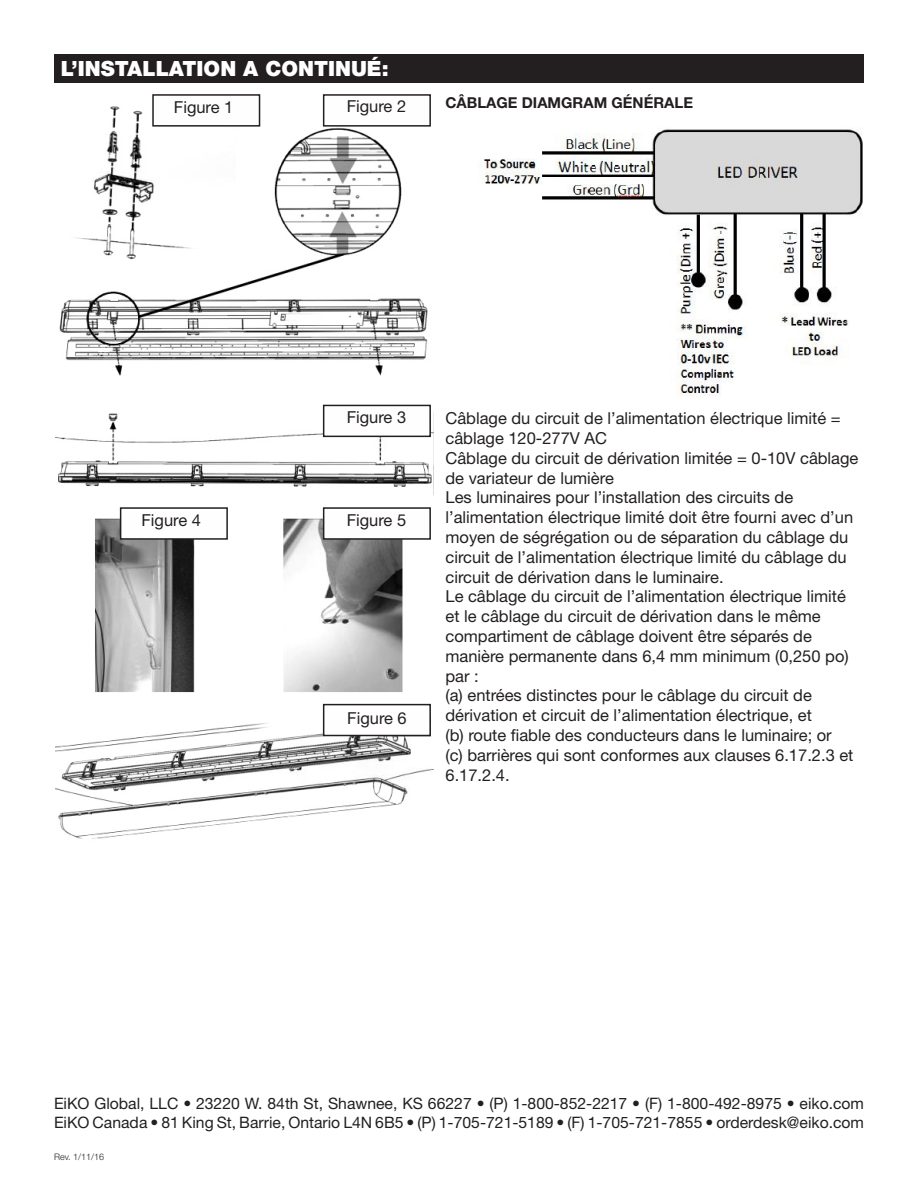
<style>
.page{position:relative;width:918px;height:1188px;background:#fff}
.page>*{position:absolute;margin:0;border:0;box-sizing:border-box;transform-origin:0 0}
.t1{font:900 21px "Helvetica Neue LT Std";color:#fff}
.t2{font:16.5px/19.8px "Helvetica Neue LT Std";color:#231f20}
.t3{font:15.75px/18.9px "Helvetica Neue LT Std";color:#231f20}
.t4{font:700 15px "Helvetica Neue LT Std";color:#231f20}
.t5{font:300 9px "Helvetica Neue LT Std";color:#231f20}
</style>
<div class="page">
<img style="left:480px;top:129px;width:383px;height:267px">
<div style="left:54px;top:54px;width:810px;height:28px;background:#231f20"></div>
<img style="left:55px;top:96px;width:378px;height:743px">
<div style="left:153px;top:95px;width:107px;height:31px;background:#fffeff"></div>
<div style="left:152px;top:94px;width:108px;height:33px;border:2px solid #231f20"></div>
<div style="left:324px;top:95px;width:106px;height:31px;background:#fffeff"></div>
<div style="left:323px;top:94px;width:108px;height:33px;border:2px solid #231f20"></div>
<div style="left:324px;top:405px;width:106px;height:31px;background:#fffeff"></div>
<div style="left:323px;top:405px;width:108px;height:32px;border:2px solid #231f20"></div>
<div style="left:324px;top:705px;width:106px;height:31px;background:#fffeff"></div>
<div style="left:323px;top:704px;width:108px;height:32px;border:2px solid #231f20"></div>
<div style="left:324px;top:508px;width:106px;height:31px;background:#fffeff"></div>
<div style="left:323px;top:507px;width:108px;height:33px;border:2px solid #231f20"></div>
<div style="left:121px;top:508px;width:106px;height:31px;background:#fffeff"></div>
<div style="left:120px;top:507px;width:108px;height:33px;border:2px solid #231f20"></div>
<p class="t1" style="left:61px;top:56px;width:330px">L’INSTALLATION A CONTINUÉ:</p>
<p class="t2" style="left:174px;top:97px;width:61px">Figure 1</p>
<p class="t2" style="left:347px;top:96px;width:61px">Figure 2</p>
<p class="t4" style="left:445px;top:93px;width:249px">CÂBLAGE DIAMGRAM GÉNÉRALE</p>
<p class="t2" style="left:347px;top:407px;width:61px">Figure 3</p>
<p class="t2" style="left:141px;top:510px;width:61px">Figure 4</p>
<p class="t2" style="left:347px;top:510px;width:61px">Figure 5</p>
<p class="t2" style="left:347px;top:708px;width:61px">Figure 6</p>
<p class="t2" style="left:446px;top:408px;width:415px">Câblage du circuit de l’alimentation électrique limité = câblage 120-277V AC<br>Câblage du circuit de dérivation limitée = 0-10V câblage de variateur de lumière<br>Les luminaires pour l’installation des circuits de l’alimentation électrique limité doit être fourni avec d’un moyen de ségrégation ou de séparation du câblage du circuit de l’alimentation électrique limité du câblage du circuit de dérivation dans le luminaire.<br>Le câblage du circuit de l’alimentation électrique limité et le câblage du circuit de dérivation dans le même compartiment de câblage doivent être séparés de manière permanente dans 6,4 mm minimum (0,250 po) par :<br>(a) entrées distinctes pour le câblage du circuit de dérivation et circuit de l’alimentation électrique, et<br>(b) route fiable des conducteurs dans le luminaire; or<br>(c) barrières qui sont conformes aux clauses 6.17.2.3 et 6.17.2.4.</p>
<p class="t3" style="left:54px;top:1094px;width:812px">EiKO Global, LLC • 23220 W. 84th St, Shawnee, KS 66227 • (P) 1-800-852-2217 • (F) 1-800-492-8975 • eiko.com<br>EiKO Canada • 81 King St, Barrie, Ontario L4N 6B5 • (P) 1-705-721-5189 • (F) 1-705-721-7855 • orderdesk@eiko.com</p>
<p class="t5" style="left:54px;top:1152px;width:52px">Rev. 1/11/16</p>
</div>
